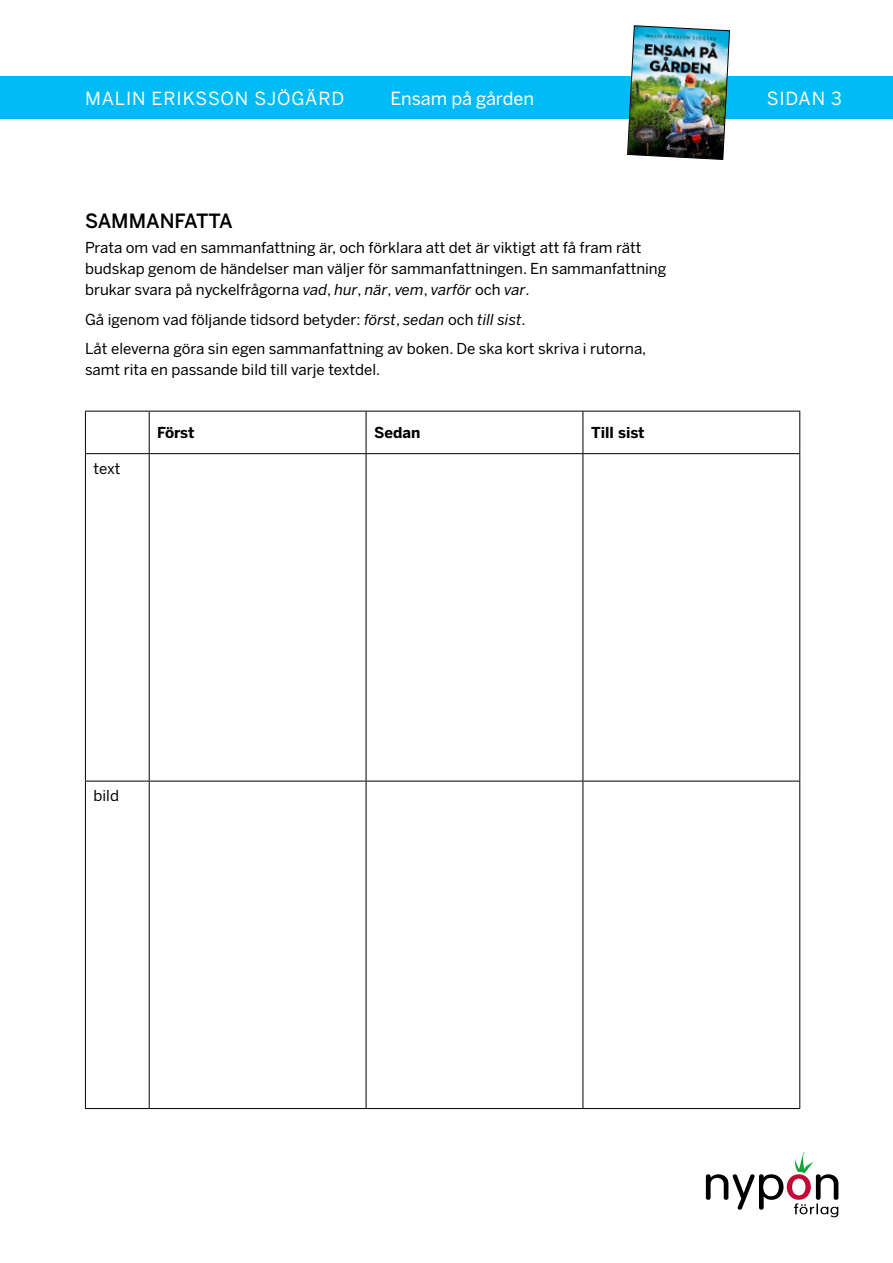
<style>
.page{position:relative;width:893px;height:1263px;background:#fff}
.page>*{position:absolute;margin:0;border:0;box-sizing:border-box;transform-origin:0 0}
.t1{font:500 19.5px "Benton Sans";color:#000}
.t2{font:18px "Benton Sans";letter-spacing:.045em;color:#fff}
.t3{font:18px "Benton Sans";letter-spacing:-.005em;color:#fff}
.t4{font:15px/21px "Benton Sans";color:#000}
.t5{font:700 15px "Benton Sans";color:#000}
.s1{font-style:italic}
</style>
<div class="page">
<svg style="left:706px;top:1152px;width:132px;height:65px"></svg>
<div style="left:0;top:77px;width:893px;height:42px;background:#00bbf6"></div>
<img style="left:627px;top:25px;width:103px;height:135px">
<hr style="left:85px;top:411px;width:64px;height:1px;background:#000">
<hr style="left:85px;top:411px;width:1px;height:42px;background:#000">
<hr style="left:149px;top:411px;width:217px;height:1px;background:#000">
<hr style="left:149px;top:411px;width:1px;height:42px;background:#000">
<hr style="left:366px;top:411px;width:217px;height:1px;background:#000">
<hr style="left:366px;top:411px;width:1px;height:42px;background:#000">
<hr style="left:583px;top:411px;width:217px;height:1px;background:#000">
<hr style="left:583px;top:411px;width:1px;height:42px;background:#000">
<hr style="left:799px;top:411px;width:1px;height:42px;background:#000">
<hr style="left:85px;top:453px;width:64px;height:1px;background:#000">
<hr style="left:85px;top:454px;width:1px;height:327px;background:#000">
<hr style="left:149px;top:453px;width:217px;height:1px;background:#000">
<hr style="left:149px;top:454px;width:1px;height:327px;background:#000">
<hr style="left:366px;top:453px;width:217px;height:1px;background:#000">
<hr style="left:366px;top:454px;width:1px;height:327px;background:#000">
<hr style="left:583px;top:453px;width:217px;height:1px;background:#000">
<hr style="left:583px;top:454px;width:1px;height:327px;background:#000">
<hr style="left:799px;top:454px;width:1px;height:327px;background:#000">
<hr style="left:85px;top:781px;width:64px;height:1px;background:#000">
<hr style="left:85px;top:781px;width:1px;height:327px;background:#000">
<hr style="left:149px;top:781px;width:217px;height:1px;background:#000">
<hr style="left:149px;top:781px;width:1px;height:327px;background:#000">
<hr style="left:366px;top:781px;width:217px;height:1px;background:#000">
<hr style="left:366px;top:781px;width:1px;height:327px;background:#000">
<hr style="left:583px;top:781px;width:217px;height:1px;background:#000">
<hr style="left:583px;top:781px;width:1px;height:327px;background:#000">
<hr style="left:799px;top:781px;width:1px;height:327px;background:#000">
<hr style="left:85px;top:1108px;width:64px;height:1px;background:#000">
<hr style="left:149px;top:1108px;width:217px;height:1px;background:#000">
<hr style="left:366px;top:1108px;width:217px;height:1px;background:#000">
<hr style="left:583px;top:1108px;width:217px;height:1px;background:#000">
<p class="t2" style="left:85px;top:87px;width:261px">MALIN ERIKSSON SJÖGÄRD</p>
<p class="t3" style="left:390px;top:87px;width:145px">Ensam på gården</p>
<p class="t2" style="left:767px;top:87px;width:77px">SIDAN 3</p>
<h1 class="t1" style="left:85px;top:209px;width:149px">SAMMANFATTA</h1>
<p class="t4" style="left:85px;top:237px;width:583px">Prata om vad en sammanfattning är, och förklara att det är viktigt att få fram rätt budskap genom de händelser man väljer för sammanfattningen. En sammanfattning brukar svara på nyckelfrågorna <span class="s1">vad</span>, <span class="s1">hur</span>, <span class="s1">när</span>, <span class="s1">vem</span>, <span class="s1">varför</span> och <span class="s1">var</span>.</p>
<p class="t4" style="left:85px;top:305px;width:563px;line-height:29.5px">Gå igenom vad följande tidsord betyder: <span class="s1">först</span>, <span class="s1">sedan</span> och <span class="s1">till sist</span>.<br>Låt eleverna göra sin egen sammanfattning av boken. De ska kort skriva i rutorna,</p>
<p class="t4" style="left:85px;top:359px;width:297px">samt rita en passande bild till varje textdel.</p>
<p class="t4" style="left:94px;top:458px;width:28px">text</p>
<p class="t5" style="left:157px;top:423px;width:39px">Först</p>
<p class="t5" style="left:374px;top:423px;width:48px">Sedan</p>
<p class="t5" style="left:591px;top:423px;width:55px">Till sist</p>
<p class="t4" style="left:94px;top:785px;width:27px">bild</p>
</div>
